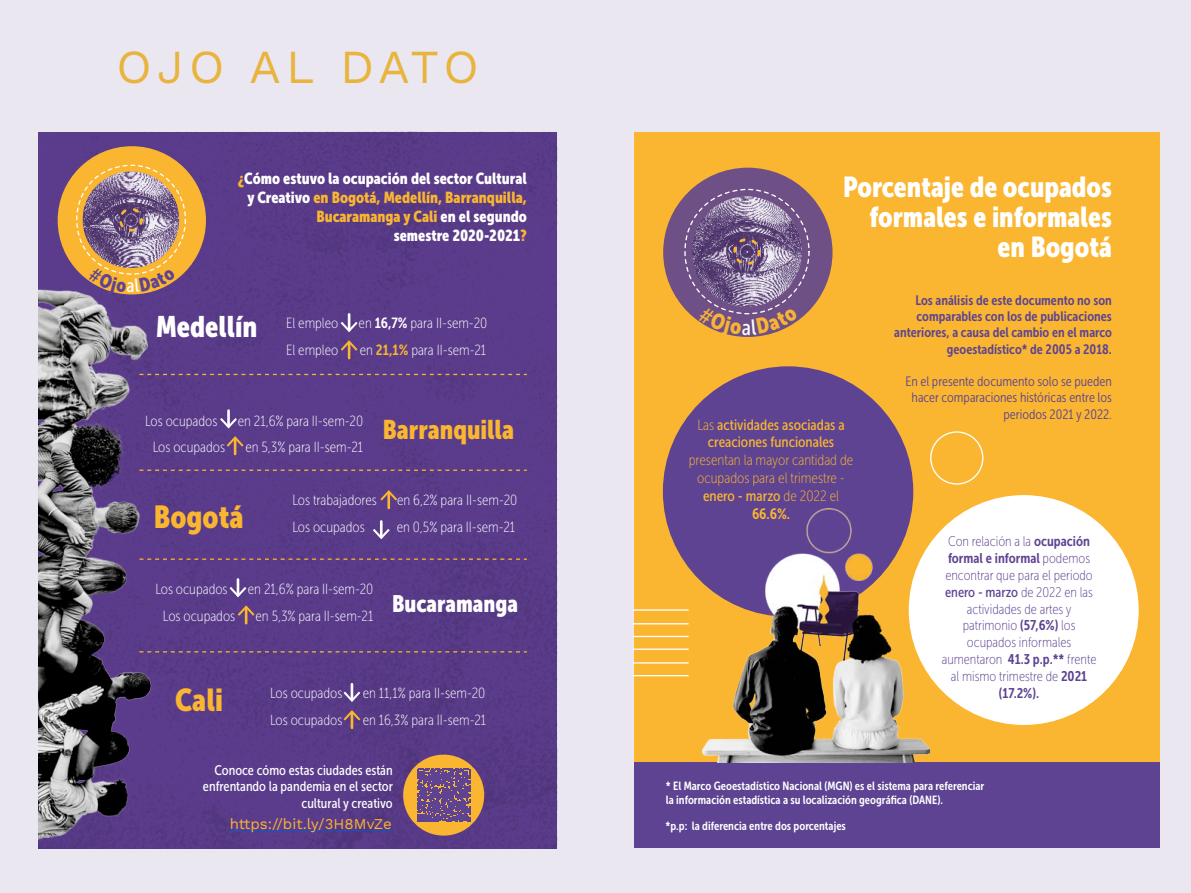
<style>
.page{position:relative;width:1191px;height:893px;background:#eae7f1}
.page>*{position:absolute;margin:0;border:0;box-sizing:border-box;transform-origin:0 0}
.titulo_noticia{font:47.4px "Work Sans";letter-spacing:.1em;color:#e8b43e}
.t1{font:31.65px "Museo Sans Cond 900";color:#fab630}
.t2{font:31.5px "Museo Sans Cond 900";color:#fab630}
.t3{font:29.55px "Museo Sans Cond 900";color:#fff}
.t4{font:28.65px/30.2px "Museo Sans Cond 900";color:#fff;text-align:right}
.t5{font:26.85px "Museo Sans Cond 900";color:#fab630}
.t6{font:23.7px "Museo Sans Cond 900";color:#fff}
.t7{font:15.9px/19px "Museo Sans Cond 900";color:#fff;text-align:right}
.Cuerpo_de_texto{font:15px "Work Sans";color:#fab530}
.t8{font:14.85px/17.9px "Museo Sans Cond 100";color:#fab630;text-align:center}
.t9{font:14.7px "Museo Sans Cond 100";color:#fff}
.t10{font:13.95px/16.8px "Museo Sans Cond 100";color:#5d4392;text-align:center}
.t11{font:13.8px/16.5px "Museo Sans Cond 500";color:#fff;text-align:right}
.t12{font:13.65px/16.4px "Museo Sans Cond 700";color:#5d4392;text-align:right}
.t13{font:13.65px/16.4px "Museo Sans Cond 300";color:#5d4392;text-align:right}
.t14{font:11.85px/14.2px "Museo Sans Cond 700";color:#fff}
.s1{color:#fab630}
.s2{font-family:"Museo Sans Cond 700"}
.s3{font-family:"Museo Sans Cond 700";color:#fab630}
.s4{font-family:"Museo Sans Cond 500"}
</style>
<div class="page">
<img style="left:38px;top:132px;width:519px;height:716px">
<svg style="left:341px;top:314px;width:16px;height:18px"></svg>
<svg style="left:341px;top:340px;width:16px;height:18px"></svg>
<svg style="left:229px;top:579px;width:17px;height:18px"></svg>
<svg style="left:238px;top:605px;width:17px;height:18px"></svg>
<svg style="left:343px;top:684px;width:17px;height:18px"></svg>
<svg style="left:343px;top:710px;width:17px;height:18px"></svg>
<hr style="left:227px;top:411px;width:3px;height:15px;background:#fff">
<svg style="left:220px;top:418px;width:17px;height:10px"></svg>
<svg style="left:227px;top:436px;width:16px;height:18px"></svg>
<hr style="left:387px;top:492px;width:3px;height:16px;background:#fab630">
<svg style="left:380px;top:490px;width:17px;height:11px"></svg>
<svg style="left:373px;top:521px;width:17px;height:18px"></svg>
<svg style="left:177px;top:374px;width:350px;height:1px"></svg>
<svg style="left:177px;top:470px;width:350px;height:1px"></svg>
<svg style="left:177px;top:558px;width:350px;height:2px"></svg>
<svg style="left:177px;top:651px;width:350px;height:1px"></svg>
<img style="left:38px;top:284px;width:139px;height:562px">
<div style="left:403px;top:755px;width:81px;height:81px;background:#fab630;border-radius:50%"></div>
<svg style="left:417px;top:769px;width:53px;height:52px;background:#6f5086"></svg>
<div style="left:58px;top:146px;width:148px;height:148px;background:#fab630;border-radius:50%"></div>
<div style="left:634px;top:132px;width:525px;height:715px;background:#fab630"></div>
<div style="left:634px;top:762px;width:525px;height:85px;background:#5d4392"></div>
<div style="left:663px;top:366px;width:250px;height:251px;background:#5d4392;border-radius:50%"></div>
<div style="left:908px;top:495px;width:230px;height:230px;background:#fff;border-radius:50%"></div>
<div style="left:930px;top:431px;width:53px;height:54px;border:1px solid #fff;border-radius:50%"></div>
<img style="left:702px;top:508px;width:227px;height:254px">
<hr style="left:634px;top:609px;width:54px;height:2px;background:#fff">
<hr style="left:634px;top:623px;width:54px;height:1px;background:#fff">
<hr style="left:634px;top:636px;width:54px;height:1px;background:#fff">
<hr style="left:634px;top:648px;width:54px;height:2px;background:#fff">
<hr style="left:634px;top:662px;width:54px;height:2px;background:#fff">
<hr style="left:634px;top:675px;width:54px;height:1px;background:#fff">
<div style="left:663px;top:168px;width:169px;height:169px;background:#6e5086;border-radius:50%"></div>
<hr style="left:230px;top:830px;width:162px;height:1px;background:#15c">
<svg style="left:57px;top:164px;width:130px;height:130px"></svg>
<svg style="left:663px;top:188px;width:147px;height:149px"></svg>
<p class="titulo_noticia" style="left:116px;top:39px;width:364px">OJO AL DATO</p>
<p class="t7" style="left:238px;top:169px;width:290px"><span class="s1">¿</span>Cómo estuvo la ocupación del sector Cultural y Creativo <span class="s1">en Bogotá, Medellín, Barranquilla, Bucaramanga y Cali</span> en el segundo<br>semestre 2020-2021<span class="s1">?</span></p>
<p class="t3" style="left:156px;top:310px;width:103px">Medellín</p>
<p class="t9" style="left:286px;top:315px;width:54px">El empleo</p>
<p class="t9" style="left:359px;top:315px;width:130px">en <span class="s2">16,7%</span> para II-sem-20</p>
<p class="t9" style="left:286px;top:342px;width:54px">El empleo</p>
<p class="t9" style="left:360px;top:342px;width:128px">en <span class="s3">21,1%</span> para II-sem-21</p>
<p class="t9" style="left:145px;top:413px;width:74px">Los ocupados</p>
<p class="t9" style="left:238px;top:413px;width:127px">en 21,6% para II-sem-20</p>
<p class="t9" style="left:153px;top:440px;width:74px">Los ocupados</p>
<p class="t9" style="left:245px;top:440px;width:119px">en 5,3% para II-sem-21</p>
<p class="t9" style="left:292px;top:492px;width:86px">Los trabajadores</p>
<p class="t9" style="left:397px;top:492px;width:122px">en 6,2% para II-sem-20</p>
<p class="t9" style="left:292px;top:519px;width:74px">Los ocupados</p>
<p class="t9" style="left:397px;top:519px;width:120px">en 0,5% para II-sem-21</p>
<p class="t5" style="left:383px;top:415px;width:133px">Barranquilla</p>
<p class="t1" style="left:154px;top:499px;width:91px">Bogotá</p>
<p class="t9" style="left:155px;top:581px;width:74px">Los ocupados</p>
<p class="t9" style="left:248px;top:581px;width:127px">en 21,6% para II-sem-20</p>
<p class="t9" style="left:163px;top:608px;width:74px">Los ocupados</p>
<p class="t9" style="left:255px;top:608px;width:119px">en 5,3% para II-sem-21</p>
<p class="t6" style="left:392px;top:590px;width:127px">Bucaramanga</p>
<p class="t2" style="left:175px;top:682px;width:49px">Cali</p>
<p class="t9" style="left:270px;top:685px;width:74px">Los ocupados</p>
<p class="t9" style="left:363px;top:685px;width:124px">en 11,1% para II-sem-20</p>
<p class="t9" style="left:270px;top:712px;width:74px">Los ocupados</p>
<p class="t9" style="left:363px;top:712px;width:125px">en 16,3% para II-sem-21</p>
<p class="t11" style="left:203px;top:762px;width:191px">Conoce cómo estas ciudades están enfrentando la pandemia en el sector cultural y creativo</p>
<p class="Cuerpo_de_texto" style="left:230px;top:815px;width:163px">https://bit.ly/3H8MvZe</p>
<p class="t4" style="left:843px;top:172px;width:270px">Porcentaje de ocupados formales e informales en Bogotá</p>
<p class="t8" style="left:689px;top:416px;width:166px">Las <span class="s4">actividades asociadas a creaciones funcionales </span>presentan la mayor cantidad de ocupados para el trimestre - <span class="s4">enero - marzo</span> de 2022 el<br><span class="s2">66.6%.</span></p>
<p class="t12" style="left:894px;top:292px;width:219px">Los análisis de este documento no son comparables con los de publicaciones anteriores, a causa del cambio en el marco geoestadístico* de 2005 a 2018.</p>
<p class="t13" style="left:905px;top:373px;width:208px">En el presente documento solo se pueden hacer comparaciones históricas entre los periodos 2021 y 2022.</p>
<p class="t10" style="left:941px;top:533px;width:156px">Con relación a la <span class="s2">ocupación formal e informal</span> podemos encontrar que para el periodo <span class="s4">enero - marzo</span> de 2022 en las actividades de artes y patrimonio <span class="s2">(57,6%)</span> los ocupados informales aumentaron <span class="s2">41.3 p.p.**</span> frente al mismo trimestre de <span class="s2">2021 (17.2%).</span></p>
<p class="t14" style="left:666px;top:779px;width:320px">* El Marco Geoestadístico Nacional (MGN) es el sistema para referenciar la información estadística a su localización geográfica (DANE).</p>
<p class="t14" style="left:665px;top:819px;width:182px">*p.p: la diferencia entre dos porcentajes</p>
</div>
